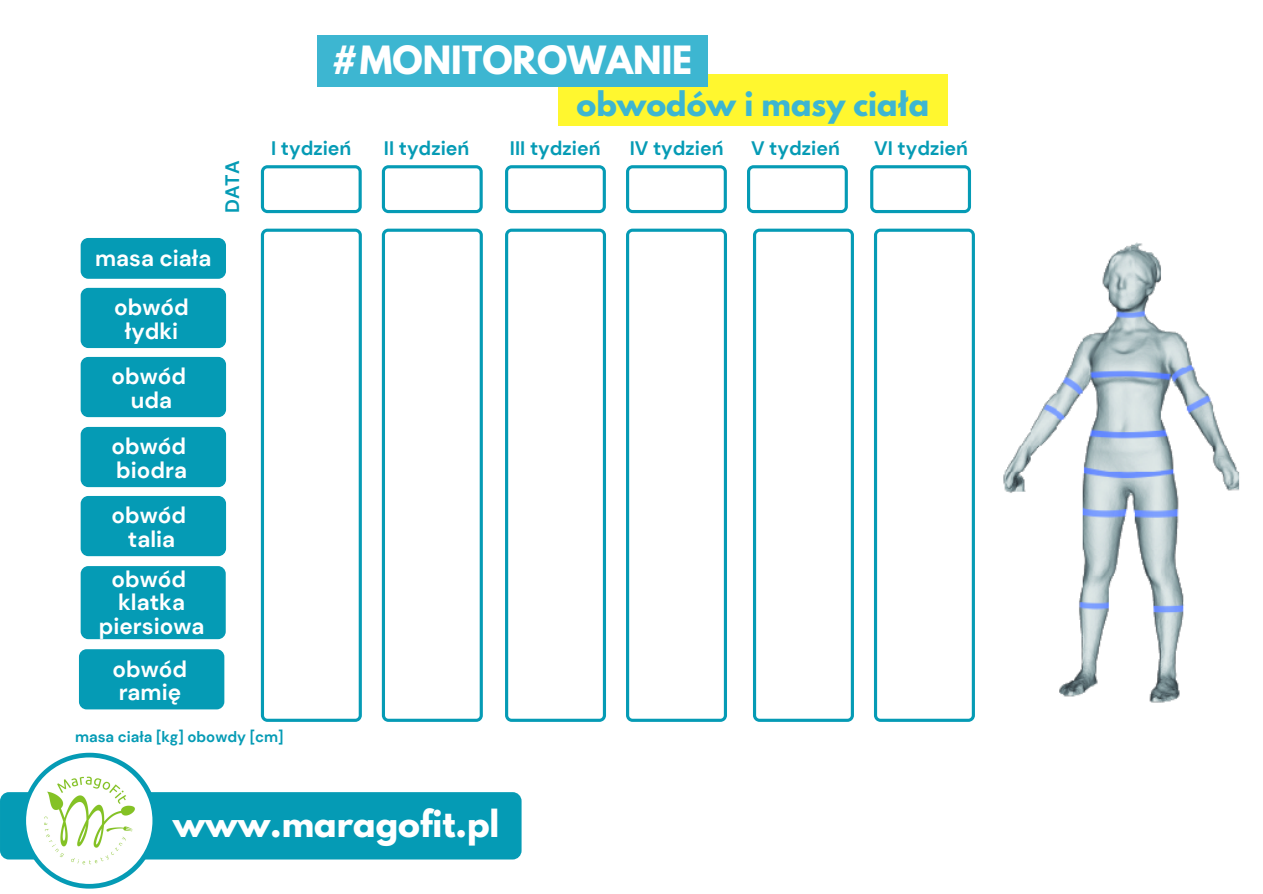
<style>
.page{position:relative;width:1263px;height:894px;background:#fff}
.page>*{position:absolute;margin:0;border:0;box-sizing:border-box;transform-origin:0 0}
.t1{font:700 34.5px "League Spartan";color:#fff}
.t2{font:700 33px "League Spartan";color:#fff}
.t3{font:700 30px "League Spartan";color:#3db6d1}
.t4{font:700 22.5px/23.5px "DM Sans";color:#fff;text-align:center}
.t5{font:700 19.5px "DM Sans";color:#059bb5}
.t6{font:700 15px "DM Sans";color:#059bb5}
</style>
<div class="page">
<div style="left:558px;top:74px;width:390px;height:52px;background:#fff72f"></div>
<div style="left:317px;top:35px;width:391px;height:51px;background:#3db6d1"></div>
<div style="left:0;top:791px;width:522px;height:68px;background:#059bb5;border-radius:9px"></div>
<svg style="left:22px;top:752px;width:135px;height:136px"></svg>
<img style="left:26px;top:757px;width:126px;height:126px;border-radius:50%">
<div style="left:81px;top:238px;width:145px;height:41px;background:#059bb5;border-radius:8px"></div>
<div style="left:81px;top:288px;width:145px;height:60px;background:#059bb5;border-radius:8px"></div>
<div style="left:81px;top:357px;width:145px;height:60px;background:#059bb5;border-radius:8px"></div>
<div style="left:81px;top:427px;width:145px;height:60px;background:#059bb5;border-radius:8px"></div>
<div style="left:81px;top:496px;width:145px;height:60px;background:#059bb5;border-radius:8px"></div>
<div style="left:81px;top:566px;width:145px;height:73px;background:#059bb5;border-radius:8px"></div>
<div style="left:79px;top:649px;width:145px;height:60px;background:#059bb5;border-radius:8px"></div>
<svg style="left:261px;top:228px;width:101px;height:493px"></svg>
<svg style="left:382px;top:228px;width:101px;height:493px"></svg>
<svg style="left:505px;top:228px;width:101px;height:493px"></svg>
<svg style="left:626px;top:228px;width:101px;height:493px"></svg>
<svg style="left:753px;top:228px;width:101px;height:493px"></svg>
<svg style="left:874px;top:228px;width:101px;height:493px"></svg>
<svg style="left:261px;top:165px;width:101px;height:48px"></svg>
<svg style="left:382px;top:165px;width:101px;height:48px"></svg>
<svg style="left:505px;top:165px;width:101px;height:48px"></svg>
<svg style="left:626px;top:165px;width:101px;height:48px"></svg>
<svg style="left:747px;top:165px;width:101px;height:48px"></svg>
<svg style="left:870px;top:165px;width:101px;height:48px"></svg>
<img style="left:1003px;top:242px;width:237px;height:461px">
<p class="t4" style="left:95px;top:234px;width:118px;line-height:48.9px">masa ciała obwód</p>
<p class="t4" style="left:112px;top:308px;width:76px;line-height:45.5px">łydki obwód</p>
<p class="t4" style="left:112px;top:377px;width:76px;line-height:46.3px">uda obwód</p>
<p class="t4" style="left:112px;top:447px;width:77px;line-height:45.3px;text-align:left">biodra obwód</p>
<p class="t4" style="left:112px;top:519px;width:76px;line-height:39.9px">talia obwód</p>
<p class="t4" style="left:99px;top:590px;width:107px">klatka piersiowa</p>
<p class="t4" style="left:113px;top:656px;width:76px;text-align:left">obwód ramię</p>
<p class="t5" style="left:220px;top:213px;width:54px;rotate:-90deg">DATA</p>
<h1 class="t1" style="left:331px;top:43px;width:363px">#MONITOROWANIE</h1>
<h3 class="t3" style="left:577px;top:89px;width:354px">obwodów i masy ciała</h3>
<p class="t5" style="left:271px;top:136px;width:82px">I tydzień</p>
<p class="t5" style="left:384px;top:136px;width:87px">II tydzień</p>
<p class="t5" style="left:510px;top:136px;width:92px">III tydzień</p>
<p class="t5" style="left:630px;top:136px;width:95px">IV tydzień</p>
<p class="t5" style="left:751px;top:136px;width:90px">V tydzień</p>
<p class="t5" style="left:874px;top:136px;width:95px">VI tydzień</p>
<p class="t6" style="left:75px;top:727px;width:210px">masa ciała [kg] obowdy [cm]</p>
<h2 class="t2" style="left:173px;top:807px;width:328px">www.maragofit.pl</h2>
</div>
